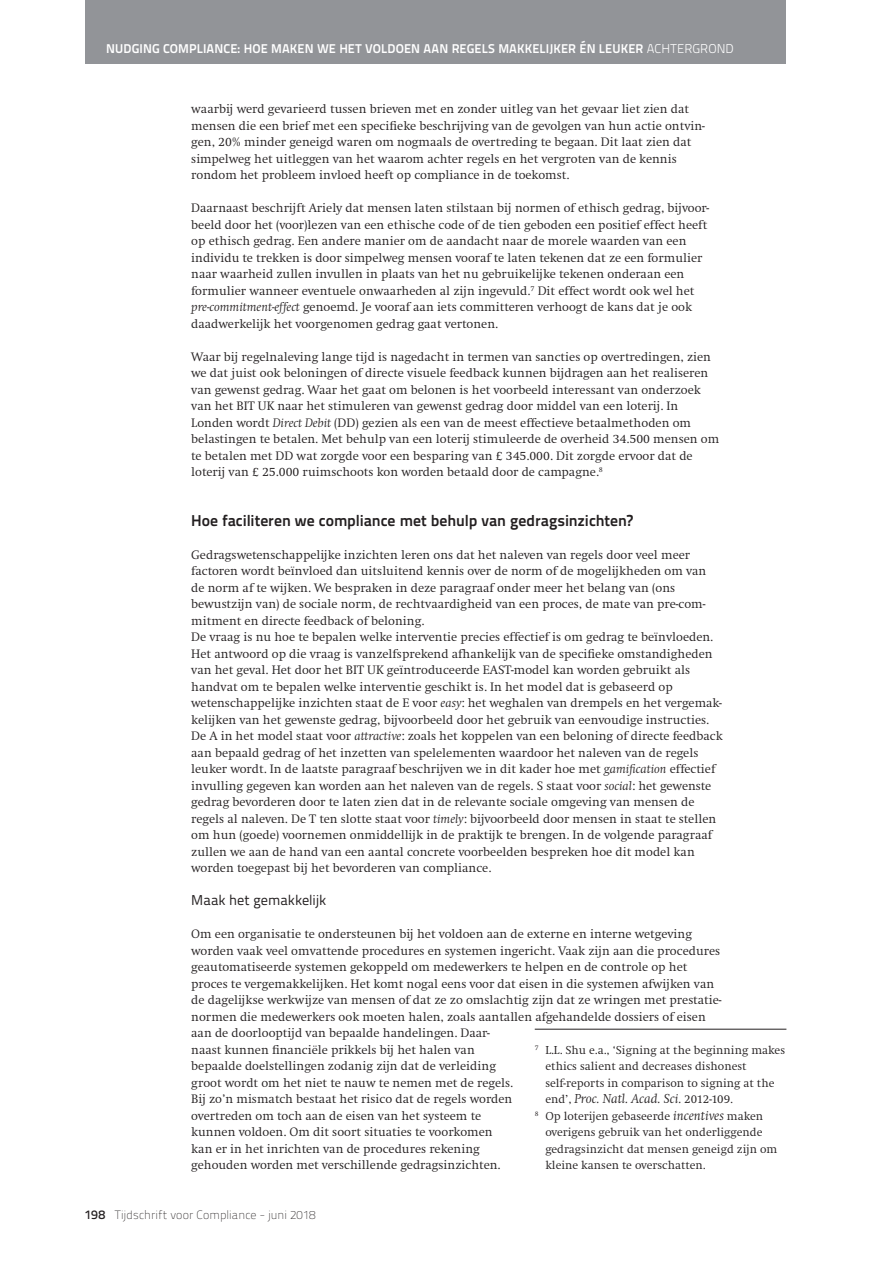
<style>
.page{position:relative;width:893px;height:1263px;background:#fff}
.page>*{position:absolute;margin:0;border:0;box-sizing:border-box;transform-origin:0 0}
.t1{font:700 15.75px "Titillium Text 22 L";color:#231f20}
.t2{font:14.25px "Titillium Text 22 L";color:#231f20}
.t3{font:italic 300 13.5px "Swift";color:#231f20}
.t4{font:300 12.75px/16.5px "Swift";color:#231f20}
.t5{font:700 12.75px "Titillium Text 22 L";letter-spacing:.01em;color:#fff}
.t6{font:300 12px/16.5px "Swift";color:#231f20}
.t7{font:100 12px "Titillium Text 22 L";letter-spacing:.005em;color:#231f20}
.s1{font-weight:300}
.s2{font-style:italic}
.s3{font-style:normal;font-size:12px}
.s4{font-style:italic;font-size:13.5px}
.s5{font-weight:500;font-size:12.75px}
</style>
<div class="page">
<div style="left:85px;top:0;width:700px;height:64px;background:#929498"></div>
<hr style="left:535px;top:1029px;width:251px;height:1px;background:#231f20">
<p class="t5" style="left:106px;top:44px;width:629px">NUDGING COMPLIANCE: HOE MAKEN WE HET VOLDOEN AAN REGELS MAKKELIJKER ÉN LEUKER <span class="s1">ACHTERGROND</span></p>
<p class="t4" style="left:191px;top:102px;width:515px">waarbij werd gevarieerd tussen brieven met en zonder uitleg van het gevaar liet zien dat mensen die een brief met een specifieke beschrijving van de gevolgen van hun actie ontvin&shy;gen, 20% minder geneigd waren om nogmaals de overtreding te begaan. Dit laat zien dat simpelweg het uitleggen van het waarom achter regels en het vergroten van de kennis rondom het probleem invloed heeft op compliance in de toekomst.</p>
<p class="t4" style="left:191px;top:201px;width:519px">Daarnaast beschrijft Ariely dat mensen laten stilstaan bij normen of ethisch gedrag, bijvoor&shy;beeld door het (voor)lezen van een ethische code of de tien geboden een positief effect heeft op ethisch gedrag. Een andere manier om de aandacht naar de morele waarden van een individu te trekken is door simpelweg mensen vooraf te laten tekenen dat ze een formulier naar waarheid zullen invullen in plaats van het nu gebruikelijke tekenen onderaan een formulier wanneer eventuele onwaarheden al zijn ingevuld.<sup>7</sup> Dit effect wordt ook wel het <span class="s2">pre-commitment-effect</span> genoemd. Je vooraf aan iets committeren verhoogt de kans dat je ook daadwerkelijk het voorgenomen gedrag gaat vertonen.</p>
<p class="t4" style="left:191px;top:350px;width:529px">Waar bij regelnaleving lange tijd is nagedacht in termen van sancties op overtredingen, zien we dat juist ook beloningen of directe visuele feedback kunnen bijdragen aan het realiseren van gewenst gedrag. Waar het gaat om belonen is het voorbeeld interessant van onderzoek van het BIT UK naar het stimuleren van gewenst gedrag door middel van een loterij. In Londen wordt <span class="s2">Direct Debit</span> (DD) gezien als een van de meest effectieve betaalmethoden om belastingen te betalen. Met behulp van een loterij stimuleerde de overheid 34.500 mensen om te betalen met DD wat zorgde voor een besparing van £ 345.000. Dit zorgde ervoor dat de loterij van £ 25.000 ruimschoots kon worden betaald door de campagne.<sup>8</sup></p>
<p class="t1" style="left:191px;top:515px;width:443px">Hoe faciliteren we compliance met behulp van gedragsinzichten?</p>
<p class="t4" style="left:191px;top:547px;width:533px">Gedragswetenschappelijke inzichten leren ons dat het naleven van regels door veel meer factoren wordt beïnvloed dan uitsluitend kennis over de norm of de mogelijkheden om van de norm af te wijken. We bespraken in deze paragraaf onder meer het belang van (ons bewustzijn van) de sociale norm, de rechtvaardigheid van een proces, de mate van pre-com&shy;mitment en directe feedback of beloning.<br>De vraag is nu hoe te bepalen welke interventie precies effectief is om gedrag te beïnvloeden.<br>Het antwoord op die vraag is vanzelfsprekend afhankelijk van de specifieke omstandigheden van het geval. Het door het BIT UK geïntroduceerde EAST-model kan worden gebruikt als handvat om te bepalen welke interventie geschikt is. In het model dat is gebaseerd op wetenschappelijke inzichten staat de E voor <span class="s2">easy</span>: het weghalen van drempels en het vergemak&shy;kelijken van het gewenste gedrag, bijvoorbeeld door het gebruik van eenvoudige instructies.<br>De A in het model staat voor <span class="s2">attractive</span>: zoals het koppelen van een beloning of directe feedback aan bepaald gedrag of het inzetten van spelelementen waardoor het naleven van de regels leuker wordt. In de laatste paragraaf beschrijven we in dit kader hoe met <span class="s2">gamification</span> effectief invulling gegeven kan worden aan het naleven van de regels. S staat voor <span class="s2">social</span>: het gewenste gedrag bevorderen door te laten zien dat in de relevante sociale omgeving van mensen de regels al naleven. De T ten slotte staat voor <span class="s2">timely</span>: bijvoorbeeld door mensen in staat te stellen om hun (goede) voornemen onmiddellijk in de praktijk te brengen. In de volgende paragraaf zullen we aan de hand van een aantal concrete voorbeelden bespreken hoe dit model kan worden toegepast bij het bevorderen van compliance.</p>
<p class="t2" style="left:191px;top:895px;width:137px">Maak het gemakkelijk</p>
<p class="t4" style="left:191px;top:927px;width:532px">Om een organisatie te ondersteunen bij het voldoen aan de externe en interne wetgeving worden vaak veel omvattende procedures en systemen ingericht. Vaak zijn aan die procedures geautomatiseerde systemen gekoppeld om medewerkers te helpen en de controle op het proces te vergemakkelijken. Het komt nogal eens voor dat eisen in die systemen afwijken van de dagelijkse werkwijze van mensen of dat ze zo omslachtig zijn dat ze wringen met prestatie&shy;normen die medewerkers ook moeten halen, zoals aantallen afgehandelde dossiers of eisen aan de doorlooptijd van bepaalde handelingen. Daar-<br>naast kunnen financiële prikkels bij het halen van<br>bepaalde doelstellingen zodanig zijn dat de verleiding<br>groot wordt om het niet te nauw te nemen met de regels.<br>Bij zo’n mismatch bestaat het risico dat de regels worden<br>overtreden om toch aan de eisen van het systeem te<br>kunnen voldoen. Om dit soort situaties te voorkomen<br>kan er in het inrichten van de procedures rekening<br>gehouden worden met verschillende gedragsinzichten.</p>
<p class="t6" style="left:545px;top:1042px;width:241px;text-indent:-11px"><sup>7</sup> L.L. Shu e.a., ‘Signing at the beginning makes ethics salient and decreases dishonest self-reports in comparison to signing at the</p>
<p class="t3" style="left:545px;top:1093px;width:189px"><span class="s3">end’,</span> Proc. Natl. Acad. Sci. <span class="s3">2012-109.</span></p>
<p class="t6" style="left:545px;top:1108px;width:233px;text-indent:-11px"><sup>8</sup> Op loterijen gebaseerde <span class="s4">incentives</span> maken overigens gebruik van het onderliggende gedragsinzicht dat mensen geneigd zijn om kleine kansen te overschatten.</p>
<p class="t7" style="left:85px;top:1207px;width:232px"><span class="s5">198</span> Tijdschrift voor Compliance - juni 2018</p>
</div>
